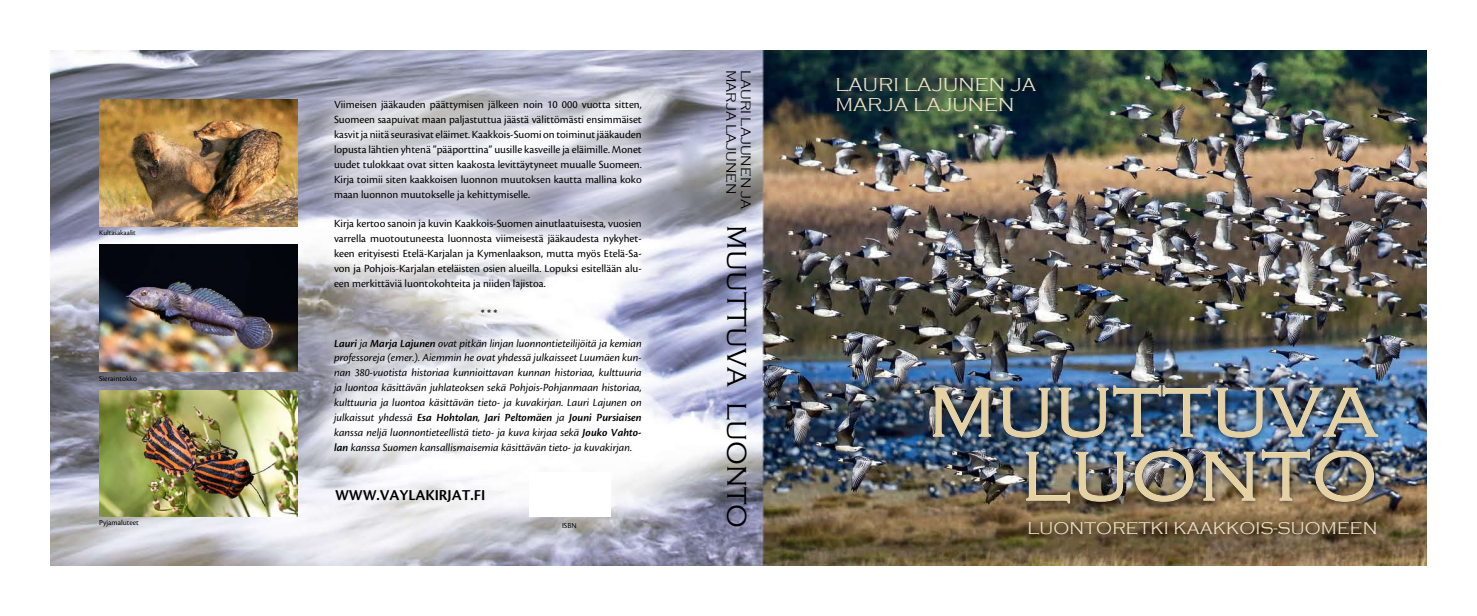
<style>
.page{position:relative;width:1477px;height:616px;background:#fff}
.page>*{position:absolute;margin:0;border:0;box-sizing:border-box;transform-origin:0 0}
.t1{font:300 87.5px "Copperplate Gothic";color:#e5d1a2}
.t2{font:300 34.12px "Copperplate Gothic";color:#000;scale:.93 1}
.t3{font:300 19.25px/20.1px "Copperplate Gothic";letter-spacing:.01em;color:#eee1c4}
.t4{font:300 17.5px "Copperplate Gothic";letter-spacing:.01em;color:#eee1c4}
.t5{font:600 15.75px "Cronos Pro";color:#000}
.t6{font:300 14px "Copperplate Gothic";color:#000}
.t7{font:11.38px/14.9px "Cronos Pro";color:#000;text-align:justify}
.t8{font:italic 11.38px/14.9px "Cronos Pro";color:#000;text-align:justify}
.t9{font:7.88px "Cronos Pro";color:#000}
.t10{font:7.44px "Cronos Pro";color:#000}
.s1{font-weight:600}
</style>
<div class="page">
<img style="left:50px;top:50px;width:1377px;height:516px">
<div style="left:306px;top:73px;width:360px;height:404px;background:#fff;opacity:.9"></div>
<div style="left:1020px;top:513px;width:363px;height:28px;background:#000;opacity:.7"></div>
<img style="left:99px;top:390px;width:199px;height:126px">
<img style="left:99px;top:244px;width:199px;height:127px">
<img style="left:99px;top:99px;width:199px;height:127px">
<div style="left:924px;top:376px;width:461px;height:134px;background:#000;opacity:.7"></div>
<svg style="left:932px;top:387px;width:60px;height:51px;background:#4f575f"></svg>
<svg style="left:1000px;top:387px;width:51px;height:51px;background:#3e4d5d"></svg>
<img style="left:1058px;top:384px;width:321px;height:54px">
<img style="left:1025px;top:451px;width:101px;height:52px">
<img style="left:1134px;top:450px;width:60px;height:52px">
<img style="left:1203px;top:448px;width:171px;height:54px">
<div style="left:529px;top:471px;width:81px;height:45px;background:#fff"></div>
<p class="t10" style="left:99px;top:228px;width:38px">Kultasakaalit</p>
<p class="t9" style="left:99px;top:373px;width:39px">Sieraintokko</p>
<p class="t9" style="left:99px;top:517px;width:41px">Pyjamaluteet</p>
<p class="t7" style="left:334px;top:97px;width:309px">Viimeisen jääkauden päättymisen jälkeen noin 10 000 vuotta sitten, Suomeen saapuivat maan paljastuttua jäästä välittömästi ensimmäiset kasvit ja niitä seurasivat eläimet. Kaakkois-Suomi on toiminut jääkauden lopusta lähtien yhtenä ”pääporttina” uusille kasveille ja eläimille. Monet uudet tulokkaat ovat sitten kaakosta levittäytyneet muualle Suomeen.<br>Kirja toimii siten kaakkoisen luonnon muutoksen kautta mallina koko maan luonnon muutokselle ja kehittymiselle.</p>
<p class="t7" style="left:334px;top:216px;width:309px">Kirja kertoo sanoin ja kuvin Kaakkois-Suomen ainutlaatuisesta, vuosien varrella muotoutuneesta luonnosta viimeisestä jääkaudesta nykyhet&shy;keen erityisesti Etelä-Karjalan ja Kymenlaakson, mutta myös Etelä-Sa&shy;von ja Pohjois-Karjalan eteläisten osien alueilla. Lopuksi esitellään alu&shy;een merkittäviä luontokohteita ja niiden lajistoa.</p>
<p class="t7" style="left:481px;top:305px;width:18px">* * *</p>
<p class="t8" style="left:334px;top:335px;width:309px"><span class="s1">Lauri</span> ja <span class="s1">Marja Lajunen</span> ovat pitkän linjan luonnontieteilijöitä ja kemian professoreja (emer.). Aiemmin he ovat yhdessä julkaisseet Luumäen kun&shy;nan 380-vuotista historiaa kunnioittavan kunnan historiaa, kulttuuria ja luontoa käsittävän juhlateoksen sekä Pohjois-Pohjanmaan historiaa, kulttuuria ja luontoa käsittävän tieto- ja kuvakirjan. Lauri Lajunen on julkaissut yhdessä <span class="s1">Esa Hohtolan</span>, <span class="s1">Jari Peltomäen</span> ja <span class="s1">Jouni Pursiaisen </span>kanssa neljä luonnontieteellistä tieto- ja kuva kirjaa sekä <span class="s1">Jouko Vahto&shy;lan</span> kanssa Suomen kansallismaisemia käsittävän tieto- ja kuvakirjan.</p>
<h3 class="t5" style="left:335px;top:485px;width:152px">WWW.VAYLAKIRJAT.FI</h3>
<p class="t9" style="left:562px;top:520px;width:16px">isbn</p>
<p class="t6" style="left:738px;top:70px;width:126px;rotate:90deg">MARJA LAJUNEN</p>
<p class="t6" style="left:753px;top:70px;width:141px;rotate:90deg">LAURI LAJUNEN JA</p>
<h2 class="t2" style="left:757px;top:225px;width:327px;rotate:90deg">MUUTTUVA LUONTO</h2>
<h3 class="t3" style="left:835px;top:74px;width:202px">LAURI LAJUNEN JA<br>MARJA LAJUNEN</h3>
<h1 class="t1" style="left:928px;top:359px;width:451px">MUUTTUVA</h1>
<h1 class="t1" style="left:1021px;top:423px;width:357px">LUONTO</h1>
<h3 class="t4" style="left:1027px;top:518px;width:352px">LUONTORETKI KAAKKOIS-SUOMEEN</h3>
</div>
